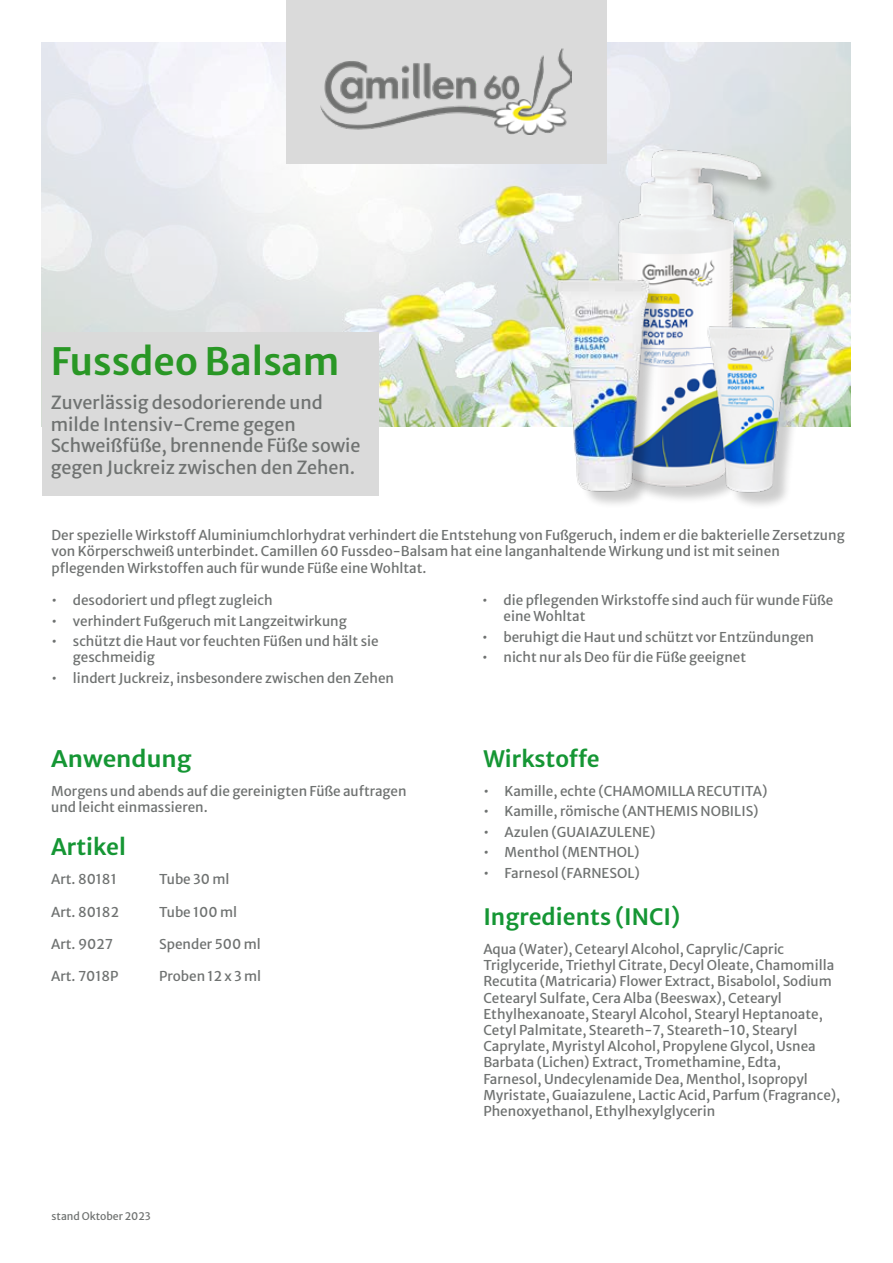
<style>
.page{position:relative;width:893px;height:1263px;background:#fff}
.page>*{position:absolute;margin:0;border:0;box-sizing:border-box;transform-origin:0 0}
.t1{font:600 37.5px "Merriweather Sans";color:#299725}
.t2{font:600 22.5px "Merriweather Sans";color:#159634}
.t3{font:600 22.5px "Merriweather Sans";color:#159634;scale:1.06 1}
.t4{font:18px/21.6px "Merriweather Sans";color:#6f7271}
.t5{font:13.5px/16.2px "Merriweather Sans";color:#6f7271}
.t6{font:10.5px "Merriweather Sans";color:#6f7271}
</style>
<div class="page">
<img style="left:42px;top:43px;width:808px;height:383px">
<div style="left:286px;top:0;width:321px;height:163px;background:#dadada"></div>
<img style="left:320px;top:49px;width:252px;height:86px">
<div style="left:622px;top:153px;width:157px;height:352px;background:#000;opacity:.2"></div>
<img style="left:614px;top:135px;width:156px;height:360px">
<div style="left:42px;top:332px;width:336px;height:163px;background:#dadada"></div>
<div style="left:711px;top:329px;width:98px;height:182px;background:#000;opacity:.2"></div>
<img style="left:699px;top:322px;width:98px;height:173px">
<div style="left:560px;top:283px;width:106px;height:227px;background:#000;opacity:.2"></div>
<img style="left:547px;top:276px;width:110px;height:219px">
<h1 class="t1" style="left:51px;top:328px;width:290px">Fussdeo Balsam</h1>
<h3 class="t4" style="left:51px;top:390px;width:311px">Zuverlässig desodorierende und milde Intensiv-Creme gegen Schweißfüße, brennende Füße sowie gegen Juckreiz zwischen den Zehen.</h3>
<p class="t5" style="left:52px;top:526px;width:795px">Der spezielle Wirkstoff Aluminiumchlorhydrat verhindert die Entstehung von Fußgeruch, indem er die bakterielle Zersetzung von Körperschweiß unterbindet. Camillen 60 Fussdeo-Balsam hat eine langanhaltende Wirkung und ist mit seinen pflegenden Wirkstoffen auch für wunde Füße eine Wohltat.</p>
<p class="t5" style="left:52px;top:590px;width:223px">• desodoriert und pflegt zugleich</p>
<p class="t5" style="left:52px;top:611px;width:297px">• verhindert Fußgeruch mit Langzeitwirkung</p>
<p class="t5" style="left:73px;top:631px;width:307px;text-indent:-21px">• schützt die Haut vor feuchten Füßen und hält sie geschmeidig</p>
<p class="t5" style="left:52px;top:668px;width:344px">• lindert Juckreiz, insbesondere zwischen den Zehen</p>
<p class="t5" style="left:503px;top:590px;width:331px;text-indent:-21px">• die pflegenden Wirkstoffe sind auch für wunde Füße eine Wohltat</p>
<p class="t5" style="left:482px;top:627px;width:333px">• beruhigt die Haut und schützt vor Entzündungen</p>
<p class="t5" style="left:482px;top:648px;width:265px">• nicht nur als Deo für die Füße geeignet</p>
<h2 class="t3" style="left:51px;top:739px;width:134px">Anwendung</h2>
<p class="t5" style="left:51px;top:781px;width:357px">Morgens und abends auf die gereinigten Füße auftragen und leicht einmassieren.</p>
<h2 class="t2" style="left:51px;top:827px;width:76px">Artikel</h2>
<p class="t5" style="left:51px;top:870px;width:67px">Art. 80181</p>
<p class="t5" style="left:159px;top:870px;width:72px">Tube 30 ml</p>
<p class="t5" style="left:51px;top:902px;width:69px">Art. 80182</p>
<p class="t5" style="left:159px;top:902px;width:80px">Tube 100 ml</p>
<p class="t5" style="left:51px;top:934px;width:63px">Art. 9027</p>
<p class="t5" style="left:159px;top:934px;width:103px">Spender 500 ml</p>
<p class="t5" style="left:51px;top:967px;width:69px">Art. 7018P</p>
<p class="t5" style="left:159px;top:967px;width:104px">Proben 12 x 3 ml</p>
<p class="t6" style="left:52px;top:1207px;width:101px">stand Oktober 2023</p>
<h2 class="t2" style="left:483px;top:739px;width:118px">Wirkstoffe</h2>
<p class="t5" style="left:483px;top:781px;width:286px">• Kamille, echte (CHAMOMILLA RECUTITA)</p>
<p class="t5" style="left:483px;top:802px;width:277px">• Kamille, römische (ANTHEMIS NOBILIS)</p>
<p class="t5" style="left:483px;top:822px;width:174px">• Azulen (GUAIAZULENE)</p>
<p class="t5" style="left:483px;top:843px;width:158px">• Menthol (MENTHOL)</p>
<p class="t5" style="left:483px;top:863px;width:158px">• Farnesol (FARNESOL)</p>
<h2 class="t2" style="left:483px;top:897px;width:198px">Ingredients (INCI)</h2>
<p class="t5" style="left:483px;top:939px;width:359px">Aqua (Water), Cetearyl Alcohol, Caprylic/Capric Triglyceride, Triethyl Citrate, Decyl Oleate, Chamomilla Recutita (Matricaria) Flower Extract, Bisabolol, Sodium Cetearyl Sulfate, Cera Alba (Beeswax), Cetearyl Ethylhexanoate, Stearyl Alcohol, Stearyl Heptanoate, Cetyl Palmitate, Steareth-7, Steareth-10, Stearyl Caprylate, Myristyl Alcohol, Propylene Glycol, Usnea Barbata (Lichen) Extract, Tromethamine, Edta, Farnesol, Undecylenamide Dea, Menthol, Isopropyl Myristate, Guaiazulene, Lactic Acid, Parfum (Fragrance), Phenoxyethanol, Ethylhexylglycerin</p>
</div>
